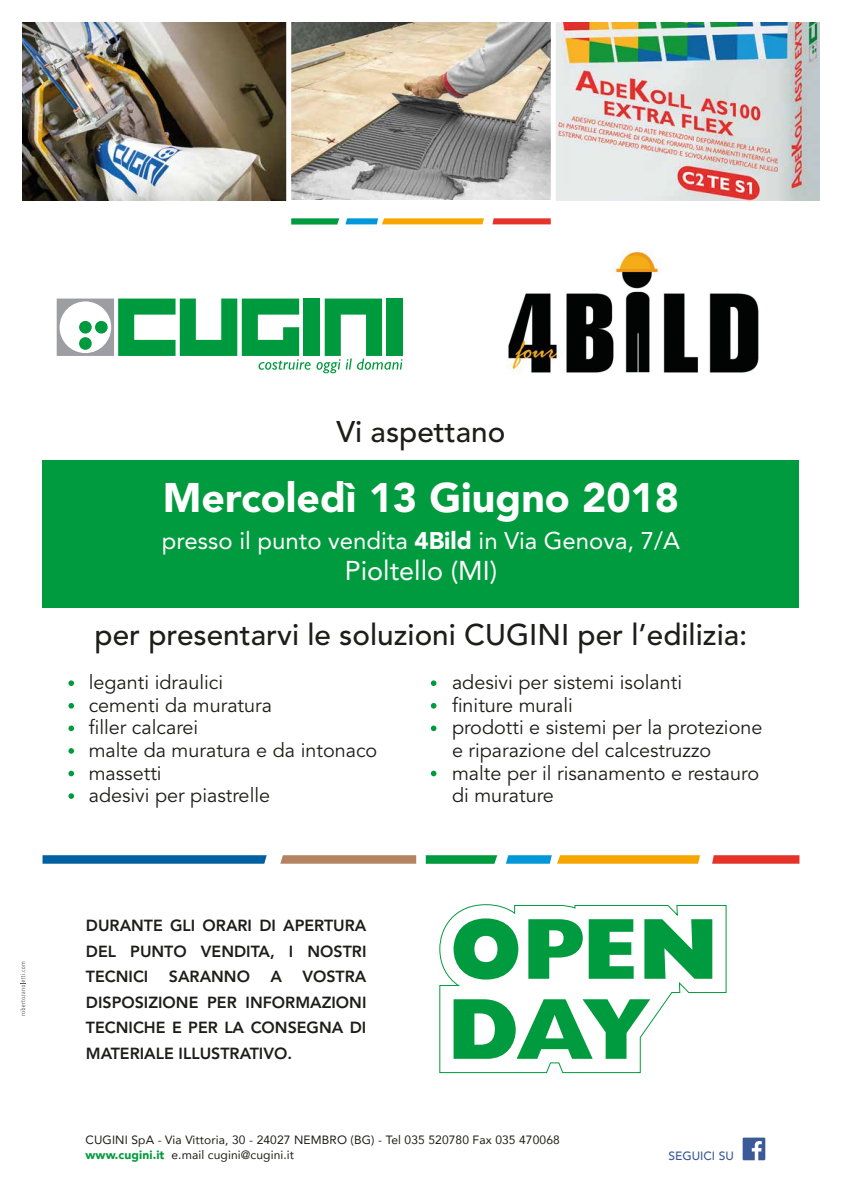
<style>
.page{position:relative;width:842px;height:1191px;background:#fff}
.page>*{position:absolute;margin:0;border:0;box-sizing:border-box;transform-origin:0 0}
.t1{font:900 41px "Avenir LT Std";color:#fff}
.t2{font:500 29.7px "Avenir LT Std";color:#1d1d1b}
.t3{font:27px "Avenir LT Std";color:#fff}
.t4{font:24px "Avenir LT Std";color:#fff}
.t5{font:19.8px/22.6px "Avenir LT Std";color:#1d1d1b}
.t6{font:800 16px/25.5px "Avenir LT Std";color:#1d1d1b;text-align:justify}
.t7{font:12px/15px "Avenir";letter-spacing:.01em;color:#1d1d1b}
.t8{font:500 12px "Avenir";color:#3d5a98}
.s1{font-weight:900}
.s2{font-weight:900;color:#009b3e}
</style>
<div class="page">
<img style="left:23px;top:23px;width:528px;height:177px">
<img style="left:556px;top:23px;width:263px;height:178px">
<svg style="left:345px;top:218px;width:139px;height:6px"></svg>
<svg style="left:291px;top:218px;width:48px;height:6px"></svg>
<svg style="left:492px;top:218px;width:59px;height:6px"></svg>
<svg style="left:743px;top:1137px;width:22px;height:23px"></svg>
<svg style="left:57px;top:298px;width:346px;height:75px"></svg>
<svg style="left:440px;top:904px;width:286px;height:168px"></svg>
<svg style="left:454px;top:918px;width:64px;height:61px"></svg>
<svg style="left:528px;top:919px;width:55px;height:59px"></svg>
<svg style="left:589px;top:919px;width:45px;height:59px"></svg>
<svg style="left:644px;top:919px;width:68px;height:59px"></svg>
<svg style="left:454px;top:999px;width:196px;height:59px"></svg>
<div style="left:286px;top:12px;width:5px;height:220px;background:#fff"></div>
<div style="left:43px;top:460px;width:756px;height:147px;background:#009b3e"></div>
<svg style="left:68px;top:680px;width:6px;height:6px"></svg>
<svg style="left:68px;top:703px;width:6px;height:5px"></svg>
<svg style="left:68px;top:725px;width:6px;height:6px"></svg>
<svg style="left:68px;top:748px;width:6px;height:5px"></svg>
<svg style="left:68px;top:770px;width:6px;height:6px"></svg>
<svg style="left:68px;top:793px;width:6px;height:6px"></svg>
<svg style="left:431px;top:680px;width:5px;height:6px"></svg>
<svg style="left:431px;top:703px;width:5px;height:5px"></svg>
<svg style="left:431px;top:725px;width:5px;height:6px"></svg>
<svg style="left:431px;top:770px;width:5px;height:6px"></svg>
<svg style="left:506px;top:855px;width:194px;height:8px;background:#c1a942"></svg>
<svg style="left:426px;top:855px;width:71px;height:8px"></svg>
<svg style="left:712px;top:855px;width:87px;height:8px"></svg>
<svg style="left:43px;top:855px;width:224px;height:8px;background:#0866a4"></svg>
<svg style="left:280px;top:855px;width:136px;height:8px"></svg>
<img style="left:507px;top:251px;width:252px;height:122px">
<svg style="left:20px;top:961px;width:6px;height:54px"></svg>
<h2 class="t2" style="left:336px;top:415px;width:170px">Vi aspettano</h2>
<h1 class="t1" style="left:163px;top:473px;width:518px">Mercoledì 13 Giugno 2018</h1>
<p class="t4" style="left:162px;top:527px;width:520px">presso il punto vendita <span class="s1">4Bild</span> in Via Genova, 7/A</p>
<h3 class="t3" style="left:345px;top:555px;width:154px">Pioltello (MI)</h3>
<h2 class="t2" style="left:95px;top:618px;width:654px">per presentarvi le soluzioni CUGINI per l’edilizia:</h2>
<p class="t5" style="left:89px;top:671px;width:290px">leganti idraulici<br>cementi da muratura<br>filler calcarei<br>malte da muratura e da intonaco massetti<br>adesivi per piastrelle</p>
<p class="t5" style="left:452px;top:671px;width:312px">adesivi per sistemi isolanti<br>finiture murali<br>prodotti e sistemi per la protezione e riparazione del calcestruzzo malte per il risanamento e restauro di murature</p>
<p class="t6" style="left:86px;top:913px;width:282px">DURANTE GLI ORARI DI APERTURA DEL PUNTO VENDITA, I NOSTRI TECNICI</p>
<p class="t6" style="left:86px;top:964px;width:282px;text-indent:217px">VOSTRA DISPOSIZIONE PER INFORMAZIONI TECNICHE E PER LA CONSEGNA DI MATERIALE ILLUSTRATIVO.</p>
<p class="t6" style="left:169px;top:964px;width:83px">SARANNO</p>
<p class="t6" style="left:270px;top:964px;width:13px">A</p>
<p class="t7" style="left:85px;top:1131px;width:476px">CUGINI SpA - Via Vittoria, 30 - 24027 NEMBRO (BG) - Tel 035 520780 Fax 035 470068 <span class="s2">www.cugini.it</span> e.mail cugini@cugini.it</p>
<p class="t8" style="left:668px;top:1145px;width:67px">SEGUICI SU</p>
</div>
